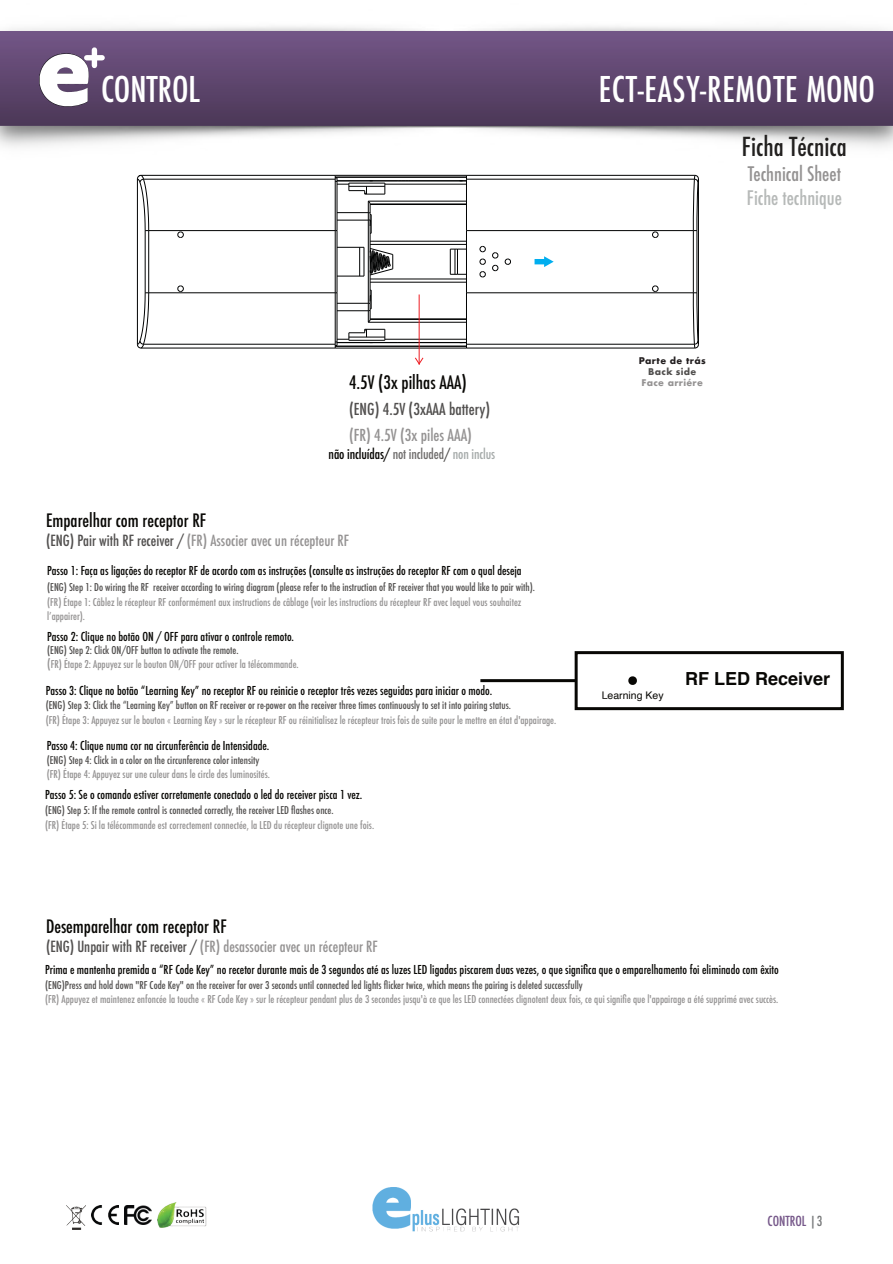
<style>
.page{position:relative;width:893px;height:1264px;background:#fff}
.page>*{position:absolute;margin:0;border:0;box-sizing:border-box;transform-origin:0 0}
.t1{font:500 condensed 34.5px "Futura";letter-spacing:.02em;color:#fff}
.t2{font:500 condensed 34.5px "Futura";color:#fff}
.t3{font:500 condensed 25.5px "Futura";color:#22201f}
.t4{font:500 condensed 19.5px "Futura";color:#949292}
.t5{font:500 condensed 19.5px "Futura";color:#b6b9b8}
.t6{font:500 condensed 18.15px "Futura";color:#080704}
.t7{font:500 condensed 18px "Futura";color:#080704}
.t8{font:700 18px "Helvetica";color:#080704}
.t9{font:500 condensed 16.05px "Futura";color:#514f4e}
.t10{font:500 condensed 16.05px "Futura";color:#949292}
.t11{font:500 condensed 15px "Futura";color:#949292}
.t12{font:500 condensed 13.65px "Futura";letter-spacing:-.01em;color:#080704}
.t13{font:500 condensed 13.5px "Futura";color:#755789}
.t14{font:500 condensed 12px "Futura";color:#080704}
.t15{font:500 condensed 10.5px/14.1px "Futura";color:#949292}
.t16{font:500 condensed 10.5px "Futura";color:#514f4e}
.t17{font:10.5px "Helvetica";color:#080704}
.t18{font:700 9px "Futura";letter-spacing:.04em;color:#231f20}
.t19{font:700 9px "Futura";letter-spacing:.04em;color:#949292}
.t20{font:700 9px "Futura";letter-spacing:.04em;color:#514f4e}
.s1{color:#706e6d}
.s2{color:#514f4e}
.s3{color:#a6abaa}
.s4{font-size:12px}
.s5{color:#77797a}
</style>
<div class="page">
<hr style="left:697px;top:230px;width:1px;height:63px;background:#010202">
<hr style="left:466px;top:348px;width:229px;height:1px;background:#010202">
<hr style="left:466px;top:179px;width:1px;height:51px;background:#010202">
<hr style="left:466px;top:230px;width:1px;height:63px;background:#010202">
<hr style="left:466px;top:293px;width:1px;height:51px;background:#010202">
<svg style="left:450px;top:249px;width:16px;height:26px"></svg>
<hr style="left:693px;top:230px;width:1px;height:63px;background:#010202">
<hr style="left:466px;top:292px;width:227px;height:1px;background:#010202">
<hr style="left:466px;top:344px;width:228px;height:1px;background:#010202">
<hr style="left:466px;top:230px;width:227px;height:1px;background:#010202">
<svg style="left:693px;top:292px;width:6px;height:56px"></svg>
<svg style="left:693px;top:215px;width:5px;height:16px"></svg>
<hr style="left:698px;top:179px;width:1px;height:165px;background:#010202">
<svg style="left:492px;top:265px;width:6px;height:6px"></svg>
<svg style="left:505px;top:258px;width:6px;height:7px"></svg>
<hr style="left:370px;top:318px;width:96px;height:1px;background:#010202">
<svg style="left:459px;top:343px;width:8px;height:5px"></svg>
<hr style="left:335px;top:348px;width:131px;height:1px;background:#010202">
<hr style="left:335px;top:346px;width:131px;height:1px;background:#010202">
<hr style="left:370px;top:282px;width:96px;height:1px;background:#010202">
<svg style="left:177px;top:231px;width:7px;height:7px"></svg>
<svg style="left:177px;top:285px;width:7px;height:7px"></svg>
<hr style="left:145px;top:230px;width:1px;height:63px;background:#010202">
<hr style="left:370px;top:244px;width:96px;height:1px;background:#010202">
<hr style="left:370px;top:279px;width:96px;height:1px;background:#010202">
<hr style="left:370px;top:241px;width:96px;height:1px;background:#010202">
<hr style="left:370px;top:319px;width:96px;height:1px;background:#010202">
<hr style="left:143px;top:344px;width:192px;height:1px;background:#010202">
<hr style="left:148px;top:230px;width:1px;height:63px;background:#010202">
<hr style="left:149px;top:292px;width:186px;height:1px;background:#010202">
<hr style="left:149px;top:230px;width:186px;height:1px;background:#010202">
<hr style="left:370px;top:220px;width:1px;height:83px;background:#010202">
<hr style="left:141px;top:348px;width:194px;height:1px;background:#010202">
<svg style="left:137px;top:292px;width:12px;height:56px"></svg>
<hr style="left:335px;top:230px;width:1px;height:63px;background:#010202">
<hr style="left:337px;top:220px;width:31px;height:1px;background:#010202">
<hr style="left:337px;top:303px;width:31px;height:1px;background:#010202">
<hr style="left:137px;top:179px;width:1px;height:165px;background:#010202">
<svg style="left:137px;top:215px;width:12px;height:16px"></svg>
<hr style="left:335px;top:293px;width:1px;height:51px;background:#010202">
<hr style="left:335px;top:179px;width:1px;height:51px;background:#010202">
<hr style="left:337px;top:293px;width:1px;height:49px;background:#010202">
<hr style="left:337px;top:230px;width:1px;height:63px;background:#010202">
<hr style="left:337px;top:181px;width:1px;height:49px;background:#010202">
<hr style="left:368px;top:220px;width:1px;height:83px;background:#010202">
<svg style="left:480px;top:246px;width:6px;height:6px"></svg>
<svg style="left:492px;top:252px;width:6px;height:6px"></svg>
<svg style="left:479px;top:271px;width:7px;height:6px"></svg>
<svg style="left:652px;top:231px;width:6px;height:7px"></svg>
<svg style="left:652px;top:285px;width:6px;height:7px"></svg>
<svg style="left:480px;top:258px;width:6px;height:7px"></svg>
<svg style="left:368px;top:215px;width:4px;height:19px"></svg>
<svg style="left:337px;top:243px;width:56px;height:40px"></svg>
<hr style="left:337px;top:342px;width:60px;height:1px;background:#010202">
<svg style="left:335px;top:329px;width:51px;height:19px"></svg>
<hr style="left:417px;top:342px;width:49px;height:1px;background:#010202">
<svg style="left:397px;top:342px;width:20px;height:1px"></svg>
<hr style="left:349px;top:340px;width:36px;height:1px;background:#010202">
<hr style="left:385px;top:339px;width:81px;height:1px;background:#010202">
<hr style="left:368px;top:322px;width:98px;height:1px;background:#010202">
<hr style="left:337px;top:310px;width:31px;height:1px;background:#010202">
<svg style="left:368px;top:290px;width:4px;height:32px"></svg>
<hr style="left:419px;top:294px;width:1px;height:70px;background:#ee1d23">
<svg style="left:415px;top:357px;width:8px;height:7px"></svg>
<svg style="left:534px;top:256px;width:20px;height:11px"></svg>
<img style="left:66px;top:1205px;width:19px;height:24px">
<img style="left:91px;top:1205px;width:27px;height:19px">
<img style="left:158px;top:1202px;width:48px;height:24px">
<img style="left:125px;top:1205px;width:27px;height:19px">
<hr style="left:480px;top:679px;width:136px;height:3px;background:#080704">
<img style="left:372px;top:1187px;width:148px;height:45px">
<div style="left:576px;top:652px;width:266px;height:56px;background:#fff"></div>
<div style="left:575px;top:651px;width:269px;height:59px;border:3px solid #080704"></div>
<svg style="left:628px;top:676px;width:9px;height:9px"></svg>
<img style="left:0;top:26px;width:893px;height:189px">
<img style="left:0;top:32px;width:893px;height:94px">
<img style="left:40px;top:50px;width:62px;height:56px">
<svg style="left:40px;top:53px;width:49px;height:53px"></svg>
<div style="left:92px;top:50px;width:5px;height:15px;background:#fff"></div>
<div style="left:87px;top:55px;width:15px;height:5px;background:#fff"></div>
<h1 class="t2" style="left:101px;top:73px;width:101px">CONTROL</h1>
<h1 class="t1" style="left:599px;top:73px;width:278px">ECT-EASY-REMOTE MONO</h1>
<h2 class="t3" style="left:742px;top:134px;width:106px">Ficha Técnica</h2>
<h3 class="t4" style="left:748px;top:165px;width:95px">Technical Sheet</h3>
<h3 class="t5" style="left:747px;top:189px;width:96px">Fiche technique</h3>
<p class="t18" style="left:639px;top:356px;width:68px">Parte de trás</p>
<p class="t20" style="left:648px;top:367px;width:49px">Back side</p>
<h3 class="t6" style="left:349px;top:373px;width:119px">4.5V (3x pilhas AAA)</h3>
<p class="t19" style="left:641px;top:378px;width:63px">Face arriére</p>
<h3 class="t9" style="left:349px;top:402px;width:143px">(ENG) 4.5V (3xAAA battery)</h3>
<h3 class="t10" style="left:349px;top:428px;width:124px">(FR) 4.5V (3x piles AAA)</h3>
<h3 class="t12" style="left:329px;top:448px;width:168px">não incluídas/ <span class="s1">not included</span><span class="s2">/</span> <span class="s3">non inclus</span></h3>
<h3 class="t7" style="left:46px;top:512px;width:162px">Emparelhar com receptor RF</h3>
<h3 class="t11" style="left:46px;top:533px;width:305px"><span class="s2">(ENG) Pair with RF receiver /</span> (FR) Associer avec un récepteur RF</h3>
<p class="t14" style="left:47px;top:565px;width:476px">Passo 1: Faça as ligações do receptor RF de acordo com as instruções (consulte as instruções do receptor RF com o qual deseja</p>
<p class="t16" style="left:47px;top:582px;width:489px">(ENG) Step 1: Do wiring the RF receiver according to wiring diagram (please refer to the instruction of RF receiver that you would like to pair with).</p>
<p class="t15" style="left:47px;top:596px;width:476px">(FR) Étape 1: Câblez le récepteur RF conformément aux instructions de câblage (voir les instructions du récepteur RF avec lequel vous souhaitez lʼappairer).</p>
<p class="t14" style="left:47px;top:630px;width:248px">Passo 2: Clique no botão ON / OFF para ativar o controle remoto.</p>
<p class="t15" style="left:47px;top:643px;width:253px;line-height:14.5px"><span class="s2">(ENG) Step 2: Click ON/OFF button to activate the remote.<br></span><span class="s4">(</span>FR) Étape 2: Appuyez sur le bouton ON/OFF pour activer la télécommande.</p>
<p class="t14" style="left:46px;top:685px;width:448px">Passo 3: Clique no botão “Learning Key” no receptor RF ou reinicie o receptor três vezes seguidas para iniciar o modo.</p>
<p class="t16" style="left:46px;top:700px;width:467px">(ENG) Step 3: Click the “Learning Key” button on RF receiver or re-power on the receiver three times continuously to set it into pairing status.</p>
<p class="t15" style="left:46px;top:713px;width:512px">(FR) Étape 3: Appuyez sur le bouton « Learning Key » sur le récepteur RF ou réinitialisez le récepteur trois fois de suite pour le mettre en état d'appairage.</p>
<p class="t14" style="left:47px;top:740px;width:224px">Passo 4: Clique numa cor na circunferência de Intensidade.</p>
<p class="t16" style="left:47px;top:755px;width:214px">(ENG) Step 4: Click in a color on the circunference color intensity</p>
<p class="t15" style="left:47px;top:767px;width:225px">(FR) Étape 4: Appuyez sur une culeur dans le circle des luminosités.</p>
<p class="t14" style="left:45px;top:789px;width:319px">Passo 5: Se o comando estiver corretamente conectado o led do receiver pisca 1 vez.</p>
<p class="t16" style="left:45px;top:804px;width:290px">(ENG) Step 5: If the remote control is connected correctly, the receiver LED flashes once.</p>
<p class="t15" style="left:45px;top:818px;width:331px">(FR) Étape 5: Si la télécommande est correctement connectée, la LED du récepteur clignote une fois.</p>
<h3 class="t7" style="left:46px;top:918px;width:182px">Desemparelhar com receptor RF</h3>
<h3 class="t11" style="left:46px;top:939px;width:333px"><span class="s2">(ENG) Unpair with RF receiver /</span> (FR) desassocier avec un récepteur RF</h3>
<p class="t17" style="left:602px;top:691px;width:63px">Learning Key</p>
<h3 class="t8" style="left:685px;top:671px;width:147px">RF LED Receiver</h3>
<p class="t14" style="left:45px;top:963px;width:735px">Prima e mantenha premida a “RF Code Key” no recetor durante mais de 3 segundos até as luzes LED ligadas piscarem duas vezes, o que significa que o emparelhamento foi eliminado com êxito</p>
<p class="t16" style="left:45px;top:979px;width:539px">(ENG)Press and hold down "RF Code Key" on the receiver for over 3 seconds until connected led lights flicker twice, which means the pairing is deleted successfully</p>
<p class="t15" style="left:45px;top:992px;width:735px">(FR) Appuyez et maintenez enfoncée la touche « RF Code Key » sur le récepteur pendant plus de 3 secondes jusqu'à ce que les LED connectées clignotent deux fois, ce qui signifie que l'appairage a été supprimé avec succès.</p>
<p class="t13" style="left:768px;top:1214px;width:56px">CONTROL <span class="s5">|3</span></p>
</div>
